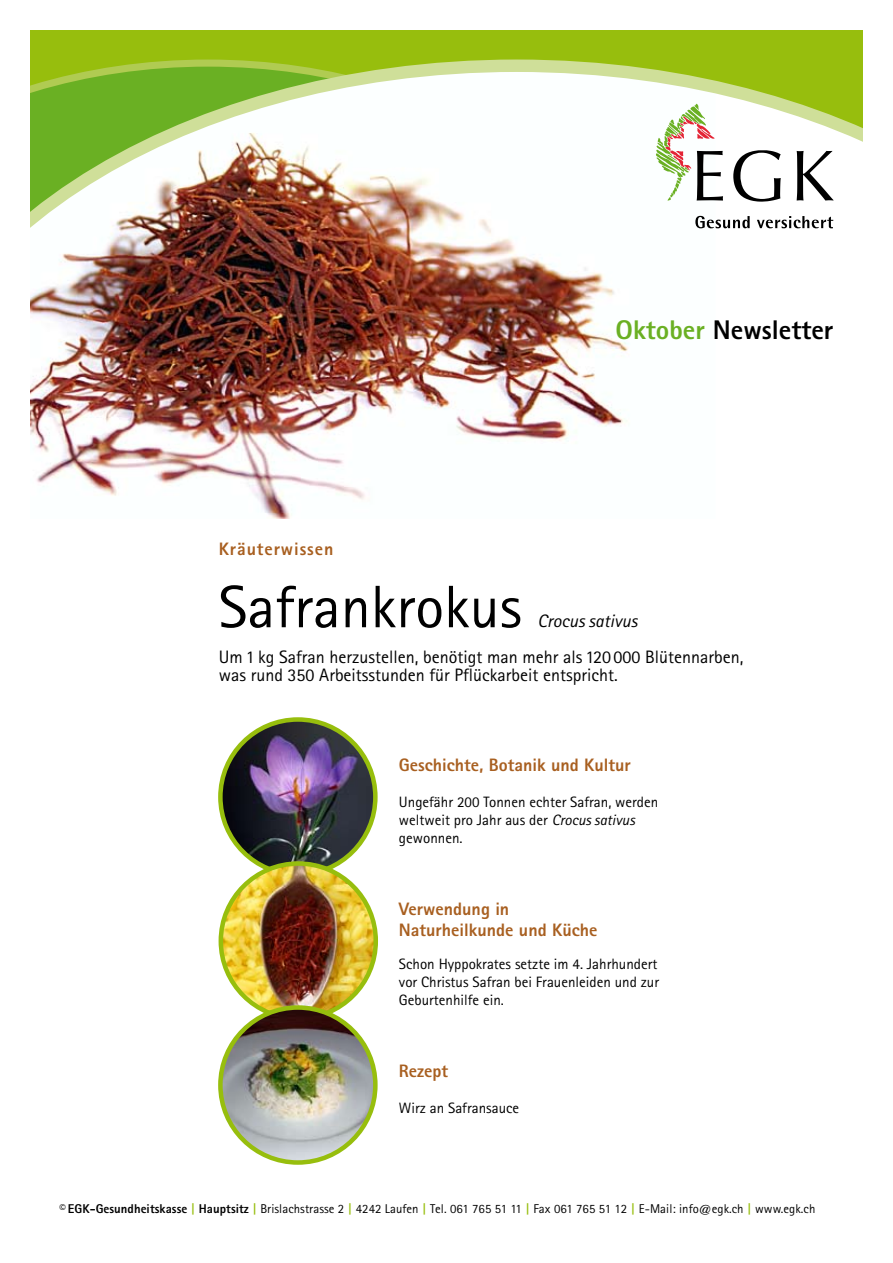
<style>
.page{position:relative;width:893px;height:1263px;background:#fff}
.page>*{position:absolute;margin:0;border:0;box-sizing:border-box;transform-origin:0 0}
.t1{font:60px "Rotis Sans Serif";color:#000}
.t2{font:800 27px "Rotis Sans Serif";color:#000}
.t3{font:18px/18px "Rotis Sans Serif";color:#000}
.t4{font:800 18px/21px "Rotis Sans Serif";color:#a85f20}
.t5{font:800 18px "Rotis Sans Serif";letter-spacing:.05em;color:#a85f20}
.t6{font:italic 18px "Rotis Sans Serif";color:#000}
.t7{font:15px/18px "Rotis Sans Serif";color:#000}
.t8{font:12.75px "Rotis Sans Serif";letter-spacing:.005em;color:#000}
.s1{color:#6ab023}
.s2{font-style:italic}
.s3{font-weight:800}
.s4{font-weight:800;color:#97be0d}
</style>
<div class="page">
<div style="left:0;top:0;width:893px;height:200px;background:#97be0d"></div>
<img style="left:30px;top:60px;width:833px;height:459px">
<svg style="left:656px;top:104px;width:67px;height:97px;background:#d6d6c6"></svg>
<svg style="left:733px;top:150px;width:48px;height:52px;background:#bdbdbd"></svg>
<svg style="left:797px;top:151px;width:36px;height:50px;background:#a7a7a7"></svg>
<svg style="left:695px;top:216px;width:55px;height:12px"></svg>
<svg style="left:757px;top:216px;width:76px;height:12px"></svg>
<div style="left:0;top:0;width:30px;height:1263px;background:#fff"></div>
<div style="left:0;top:0;width:893px;height:30px;background:#fff"></div>
<div style="left:863px;top:0;width:30px;height:1263px;background:#fff"></div>
<img style="left:220px;top:719px;width:154px;height:155px">
<div style="left:218px;top:717px;width:160px;height:160px;border:4px solid #97be0d;border-radius:50%"></div>
<img style="left:221px;top:863px;width:155px;height:155px;border-radius:77px">
<div style="left:219px;top:861px;width:159px;height:160px;border:4px solid #97be0d;border-radius:50%"></div>
<img style="left:220px;top:1007px;width:155px;height:155px;border-radius:77px">
<div style="left:218px;top:1005px;width:160px;height:160px;border:4px solid #97be0d;border-radius:50%"></div>
<p class="t5" style="left:219px;top:538px;width:116px">Kräuterwissen</p>
<h2 class="t2" style="left:615px;top:313px;width:219px"><span class="s1">Oktober</span> Newsletter</h2>
<h1 class="t1" style="left:219px;top:571px;width:305px">Safrankrokus</h1>
<p class="t6" style="left:537px;top:610px;width:101px">Crocus sativus</p>
<p class="t3" style="left:219px;top:648px;width:526px">Um 1 kg Safran herzustellen, benötigt man mehr als 120000 Blütennarben, was rund 350 Arbeitsstunden für Pflückarbeit entspricht.</p>
<p class="t4" style="left:399px;top:754px;width:233px">Geschichte, Botanik und Kultur</p>
<p class="t7" style="left:399px;top:793px;width:261px">Ungefähr 200 Tonnen echter Safran, werden weltweit pro Jahr aus der <span class="s2">Crocus sativus </span>gewonnen.</p>
<p class="t4" style="left:399px;top:898px;width:200px">Verwendung in<br>Naturheilkunde und Küche</p>
<p class="t7" style="left:399px;top:955px;width:262px;text-align:justify">Schon Hyppokrates setzte im 4. Jahrhundert vor Christus Safran bei Frauenleiden und zur Geburtenhilfe ein.</p>
<p class="t4" style="left:399px;top:1060px;width:51px">Rezept</p>
<p class="t7" style="left:399px;top:1099px;width:122px">Wirz an Safransauce</p>
<p class="t8" style="left:60px;top:1201px;width:757px"><span class="s3">© EGK-Gesundheitskasse</span> <span class="s4">|</span> <span class="s3">Hauptsitz</span> <span class="s4">|</span> Brislachstrasse 2 <span class="s4">|</span> 4242 Laufen <span class="s4">|</span> Tel. 061 765 51 11 <span class="s4">|</span> Fax 061 765 51 12 <span class="s4">|</span> E-Mail: info@egk.ch <span class="s4">|</span> www.egk.ch</p>
</div>
